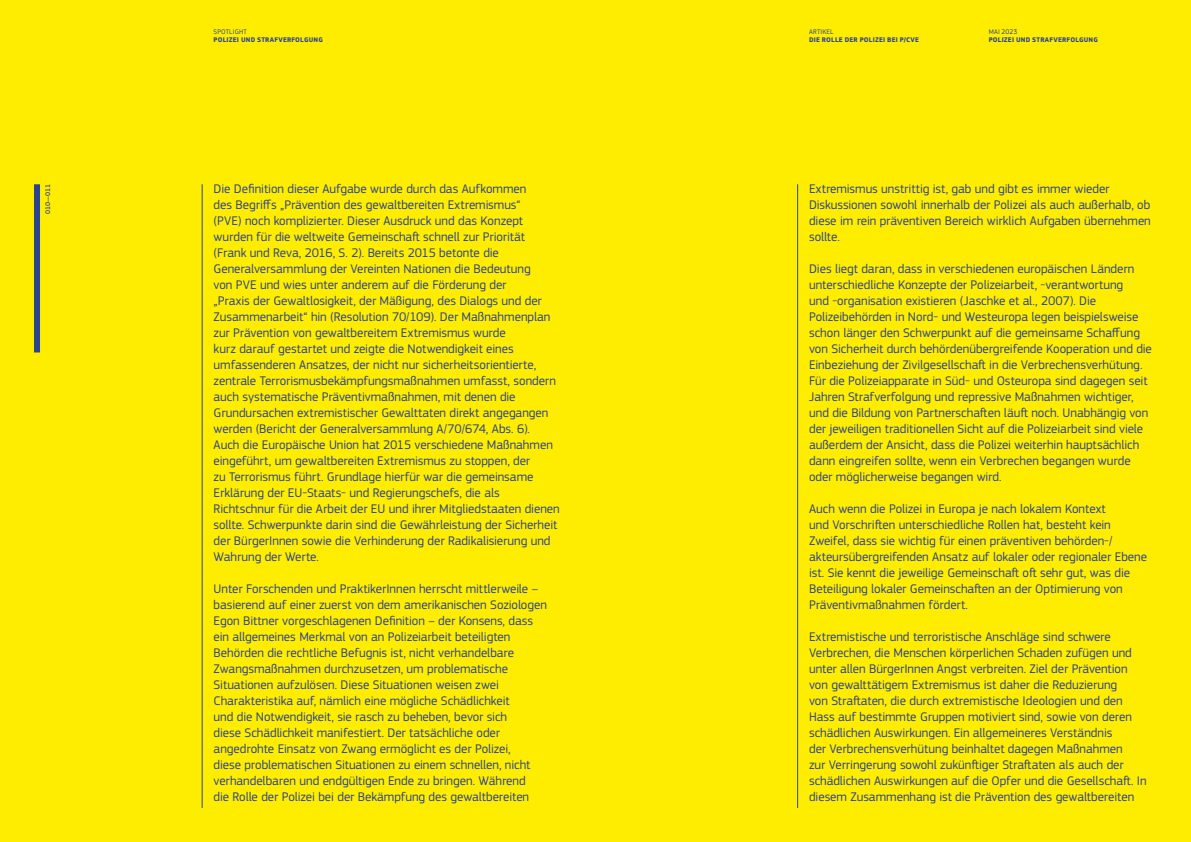
<style>
.page{position:relative;width:1191px;height:842px;background:#ffed00}
.page>*{position:absolute;margin:0;border:0;box-sizing:border-box;transform-origin:0 0}
.t1{font:13px/16px "EC Square Sans Pro";letter-spacing:-.005em;color:#2c4390}
.t2{font:700 7px "EC Square Sans Pro";letter-spacing:.025em;color:#2c4390}
.t3{font:7px "EC Square Sans Pro";letter-spacing:.025em;color:#2c4390}
.t4{font:500 7px "EC Square Sans Pro";letter-spacing:-.005em;color:#2c4390}
</style>
<div class="page">
<hr style="left:797px;top:184px;width:1px;height:624px;background:#2c4390">
<hr style="left:202px;top:184px;width:1px;height:624px;background:#2c4390">
<div style="left:34px;top:184px;width:6px;height:168px;background:#2c4390"></div>
<p class="t4" style="left:44px;top:214px;width:31px;rotate:-90deg">010—011</p>
<p class="t3" style="left:214px;top:27px;width:35px">SPOTLIGHT</p>
<p class="t2" style="left:214px;top:35px;width:111px">POLIZEI UND STRAFVERFOLGUNG</p>
<p class="t1" style="left:214px;top:181px;width:347px">Die Definition dieser Aufgabe wurde durch das Aufkommen<br>des Begriffs „Prävention des gewaltbereiten Extremismus“<br>(PVE) noch komplizierter. Dieser Ausdruck und das Konzept wurden für die weltweite Gemeinschaft schnell zur Priorität (Frank und Reva, 2016, S. 2). Bereits 2015 betonte die Generalversammlung der Vereinten Nationen die Bedeutung<br>von PVE und wies unter anderem auf die Förderung der<br>„Praxis der Gewaltlosigkeit, der Mäßigung, des Dialogs und der Zusammenarbeit“ hin (Resolution 70/109). Der Maßnahmenplan zur Prävention von gewaltbereitem Extremismus wurde<br>kurz darauf gestartet und zeigte die Notwendigkeit eines umfassenderen Ansatzes, der nicht nur sicherheitsorientierte, zentrale Terrorismusbekämpfungsmaßnahmen umfasst, sondern auch systematische Präventivmaßnahmen, mit denen die Grundursachen extremistischer Gewalttaten direkt angegangen werden (Bericht der Generalversammlung A/70/674, Abs. 6).<br>Auch die Europäische Union hat 2015 verschiedene Maßnahmen eingeführt, um gewaltbereiten Extremismus zu stoppen, der<br>zu Terrorismus führt. Grundlage hierfür war die gemeinsame Erklärung der EU-Staats- und Regierungschefs, die als Richtschnur für die Arbeit der EU und ihrer Mitgliedstaaten dienen sollte. Schwerpunkte darin sind die Gewährleistung der Sicherheit der BürgerInnen sowie die Verhinderung der Radikalisierung und Wahrung der Werte.</p>
<p class="t1" style="left:214px;top:581px;width:335px">Unter Forschenden und PraktikerInnen herrscht mittlerweile – basierend auf einer zuerst von dem amerikanischen Soziologen Egon Bittner vorgeschlagenen Definition – der Konsens, dass ein allgemeines Merkmal von an Polizeiarbeit beteiligten Behörden die rechtliche Befugnis ist, nicht verhandelbare Zwangsmaßnahmen durchzusetzen, um problematische Situationen aufzulösen. Diese Situationen weisen zwei Charakteristika auf, nämlich eine mögliche Schädlichkeit<br>und die Notwendigkeit, sie rasch zu beheben, bevor sich<br>diese Schädlichkeit manifestiert. Der tatsächliche oder angedrohte Einsatz von Zwang ermöglicht es der Polizei,<br>diese problematischen Situationen zu einem schnellen, nicht verhandelbaren und endgültigen Ende zu bringen. Während<br>die Rolle der Polizei bei der Bekämpfung des gewaltbereiten</p>
<p class="t3" style="left:809px;top:27px;width:26px">ARTIKEL</p>
<p class="t2" style="left:809px;top:35px;width:111px">DIE ROLLE DER POLIZEI BEI P/CVE</p>
<p class="t3" style="left:988px;top:27px;width:30px">MAI 2023</p>
<p class="t2" style="left:988px;top:35px;width:111px">POLIZEI UND STRAFVERFOLGUNG</p>
<p class="t1" style="left:809px;top:181px;width:343px">Extremismus unstrittig ist, gab und gibt es immer wieder Diskussionen sowohl innerhalb der Polizei als auch außerhalb, ob diese im rein präventiven Bereich wirklich Aufgaben übernehmen sollte.</p>
<p class="t1" style="left:809px;top:261px;width:344px">Dies liegt daran, dass in verschiedenen europäischen Ländern unterschiedliche Konzepte der Polizeiarbeit, -verantwortung<br>und -organisation existieren (Jaschke et al., 2007). Die Polizeibehörden in Nord- und Westeuropa legen beispielsweise schon länger den Schwerpunkt auf die gemeinsame Schaffung von Sicherheit durch behördenübergreifende Kooperation und die Einbeziehung der Zivilgesellschaft in die Verbrechensverhütung.<br>Für die Polizeiapparate in Süd- und Osteuropa sind dagegen seit Jahren Strafverfolgung und repressive Maßnahmen wichtiger, und die Bildung von Partnerschaften läuft noch. Unabhängig von der jeweiligen traditionellen Sicht auf die Polizeiarbeit sind viele außerdem der Ansicht, dass die Polizei weiterhin hauptsächlich dann eingreifen sollte, wenn ein Verbrechen begangen wurde oder möglicherweise begangen wird.</p>
<p class="t1" style="left:809px;top:501px;width:339px">Auch wenn die Polizei in Europa je nach lokalem Kontext<br>und Vorschriften unterschiedliche Rollen hat, besteht kein Zweifel, dass sie wichtig für einen präventiven behörden-/ akteursübergreifenden Ansatz auf lokaler oder regionaler Ebene ist. Sie kennt die jeweilige Gemeinschaft oft sehr gut, was die Beteiligung lokaler Gemeinschaften an der Optimierung von Präventivmaßnahmen fördert.</p>
<p class="t1" style="left:809px;top:629px;width:339px">Extremistische und terroristische Anschläge sind schwere Verbrechen, die Menschen körperlichen Schaden zufügen und unter allen BürgerInnen Angst verbreiten. Ziel der Prävention von gewalttätigem Extremismus ist daher die Reduzierung<br>von Straftaten, die durch extremistische Ideologien und den Hass auf bestimmte Gruppen motiviert sind, sowie von deren schädlichen Auswirkungen. Ein allgemeineres Verständnis<br>der Verbrechensverhütung beinhaltet dagegen Maßnahmen<br>zur Verringerung sowohl zukünftiger Straftaten als auch der schädlichen Auswirkungen auf die Opfer und die Gesellschaft. In diesem Zusammenhang ist die Prävention des gewaltbereiten</p>
</div>
